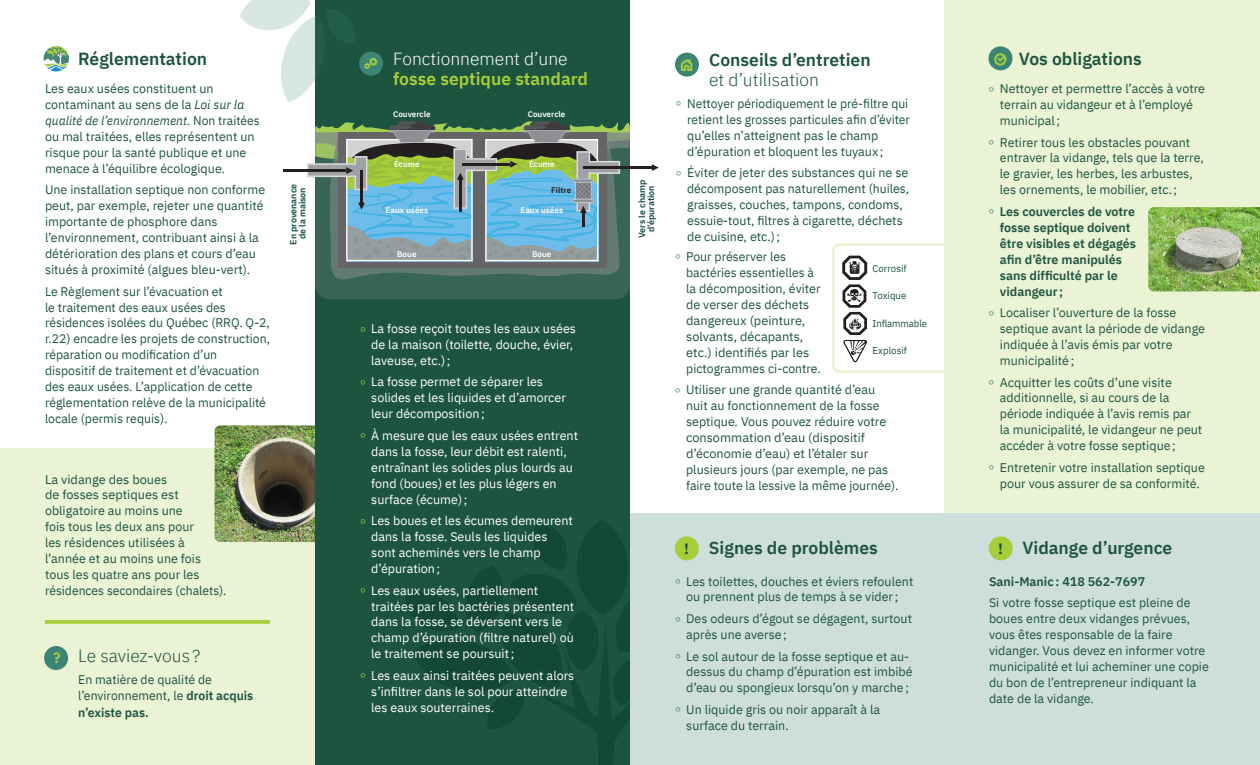
<style>
.page{position:relative;width:1260px;height:765px;background:#fff}
.page>*{position:absolute;margin:0;border:0;box-sizing:border-box;transform-origin:0 0}
.t1{font:600 17.5px/20px "IBM Plex Sans";color:#1d5440}
.t2{font:600 17.5px/20px "IBM Plex Sans";color:#a6ce39}
.t3{font:300 17.5px "IBM Plex Sans";color:#1d5440}
.t4{font:300 16.25px "Signika";color:#a6ce39}
.t5{font:700 15px "IBM Plex Sans";color:#1d5440}
.t6{font:700 15px "IBM Plex Sans";color:#a6ce39}
.texte_courant{font:12.5px/16px "IBM Plex Sans";color:#1d5440}
.t7{font:12.5px/16px "IBM Plex Sans";color:#fff}
.texte_courant-2{font:600 12.5px/16px "IBM Plex Sans";color:#1d5440}
.texte-tableau{font:10px "IBM Plex Sans";color:#1d5440;scale:.96 1}
.t8{font:600 8.88px/8.9px "IBM Plex Sans";color:#134c43;text-align:center}
.t9{font:600 8.12px "IBM Plex Sans";color:#fff}
.t10{font:600 8.12px "IBM Plex Sans";color:#231f20}
.s1{font-style:italic}
.s2{font-weight:300;color:#fff}
.s3{font-weight:300}
.s4{font-weight:300;color:#3b8476}
.s5{font-weight:300;color:#a6ce39}
.s6{font-weight:600}
</style>
<div class="page">
<div style="left:0;top:448px;width:315px;height:317px;background:#eaf3d4"></div>
<div style="left:944px;top:0;width:316px;height:514px;background:#eaf3d4"></div>
<div style="left:630px;top:514px;width:630px;height:251px;background:#cedfdb"></div>
<div style="left:315px;top:0;width:315px;height:765px;background:#1d5440"></div>
<img style="left:1148px;top:207px;width:112px;height:84px">
<img style="left:215px;top:425px;width:100px;height:117px">
<svg style="left:240px;top:0;width:75px;height:102px"></svg>
<svg style="left:406px;top:523px;width:224px;height:242px"></svg>
<div style="left:43px;top:46px;width:26px;height:26px;border:1px solid #fff;border-radius:50%"></div>
<svg style="left:44px;top:46px;width:25px;height:26px"></svg>
<div style="left:44px;top:646px;width:24px;height:24px;background:#3b8476;border-radius:50%"></div>
<div style="left:675px;top:536px;width:24px;height:24px;background:#a6ce39;border-radius:50%"></div>
<div style="left:989px;top:536px;width:24px;height:24px;background:#a6ce39;border-radius:50%"></div>
<svg style="left:45px;top:620px;width:225px;height:4px"></svg>
<div style="left:359px;top:52px;width:24px;height:24px;background:#3b8476;border-radius:50%"></div>
<div style="left:675px;top:53px;width:24px;height:24px;background:#3b8476;border-radius:50%"></div>
<div style="left:989px;top:46px;width:24px;height:24px;background:#3b8476;border-radius:50%"></div>
<div style="left:315px;top:261px;width:315px;height:38px;background:#396556"></div>
<svg style="left:330px;top:261px;width:290px;height:18px;background:#527168"></svg>
<div style="left:339px;top:132px;width:268px;height:136px;background:linear-gradient(to right,#656568,#656568)"></div>
<hr style="left:583px;top:166px;width:69px;height:3px;background:#231f20">
<svg style="left:652px;top:164px;width:7px;height:7px"></svg>
<hr style="left:284px;top:169px;width:62px;height:3px;background:#231f20">
<svg style="left:307px;top:121px;width:323px;height:140px;background:#759a97"></svg>
<svg style="left:832px;top:243px;width:112px;height:130px"></svg>
<p class="t1" style="left:78px;top:47px;width:130px">Réglementation</p>
<p class="t1" style="left:1019px;top:47px;width:125px">Vos obligations</p>
<p class="texte_courant" style="left:45px;top:80px;width:216px">Les eaux usées constituent un contaminant au sens de la <span class="s1">Loi sur la qualité de l’environnement</span>. Non traitées ou mal traitées, elles représentent un risque pour la santé publique et une menace à l’équilibre écologique.</p>
<p class="texte_courant" style="left:45px;top:181px;width:222px">Une installation septique non conforme peut, par exemple, rejeter une quantité importante de phosphore dans l’environnement, contribuant ainsi à la détérioration des plans et cours d’eau situés à proximité (algues bleu-vert).</p>
<p class="texte_courant" style="left:45px;top:282px;width:227px">Le Règlement sur l’évacuation et<br>le traitement des eaux usées des résidences isolées du Québec (RRQ. Q-2, r.22) encadre les projets de construction, réparation ou modification d’un dispositif de traitement et d’évacuation des eaux usées. L’application de cette réglementation relève de la municipalité locale (permis requis).</p>
<p class="t2" style="left:393px;top:47px;width:196px"><span class="s2">Fonctionnement d’une </span>fosse septique standard</p>
<p class="t1" style="left:709px;top:48px;width:163px">Conseils d’entretien <span class="s3">et d’utilisation</span></p>
<p class="t4" style="left:679px;top:54px;width:17px">ICO.HOME</p>
<p class="t4" style="left:992px;top:47px;width:17px">ICO.CIRCLECHECK1</p>
<p class="texte_courant" style="left:1000px;top:80px;width:207px;text-indent:-11px"><span class="s4">°</span> Nettoyer et permettre l’accès à votre terrain au vidangeur et à l’employé municipal;</p>
<p class="texte_courant" style="left:1000px;top:133px;width:205px;text-indent:-11px"><span class="s4">°</span> Retirer tous les obstacles pouvant entraver la vidange, tels que la terre, le gravier, les herbes, les arbustes, les ornements, le mobilier, etc.;</p>
<p class="texte_courant-2" style="left:1000px;top:202px;width:138px;text-indent:-11px"><span class="s4">°</span> Les couvercles de votre fosse septique doivent être visibles et dégagés afin d’être manipulés sans difficulté par le vidangeur;</p>
<p class="texte_courant" style="left:1000px;top:304px;width:207px;text-indent:-11px"><span class="s4">°</span> Localiser l’ouverture de la fosse septique avant la période de vidange indiquée à l’avis émis par votre municipalité;</p>
<p class="texte_courant" style="left:1000px;top:373px;width:204px;text-indent:-11px"><span class="s4">°</span> Acquitter les coûts d’une visite additionnelle, si au cours de la période indiquée à l’avis remis par la municipalité, le vidangeur ne peut accéder à votre fosse septique;</p>
<p class="texte_courant" style="left:989px;top:458px;width:218px;text-align:center"><span class="s4">°</span> Entretenir votre installation septique pour vous assurer de sa conformité.</p>
<p class="texte_courant" style="left:687px;top:95px;width:224px;text-indent:-11px"><span class="s4">°</span> Nettoyer périodiquement le pré-filtre qui retient les grosses particules afin d’éviter qu’elles n’atteignent pas le champ d’épuration et bloquent les tuyaux;</p>
<p class="texte_courant" style="left:687px;top:164px;width:223px;text-indent:-11px"><span class="s4">°</span> Éviter de jeter des substances qui ne se décomposent pas naturellement (huiles, graisses, couches, tampons, condoms, essuie-tout, filtres à cigarette, déchets de cuisine, etc.);</p>
<p class="t9" style="left:393px;top:108px;width:39px">Couvercle</p>
<p class="t9" style="left:528px;top:108px;width:39px">Couvercle</p>
<p class="t9" style="left:394px;top:157px;width:27px">Écume</p>
<p class="t9" style="left:529px;top:157px;width:27px">Écume</p>
<p class="t8" style="left:288px;top:245px;width:62px;rotate:-90deg">En provenance de la maison</p>
<p class="t8" style="left:637px;top:238px;width:59px;rotate:-90deg">Vers le champ d’épuration</p>
<p class="t9" style="left:397px;top:247px;width:21px">Boue</p>
<p class="t9" style="left:532px;top:247px;width:21px">Boue</p>
<p class="t10" style="left:551px;top:184px;width:22px">Filtre</p>
<p class="t9" style="left:386px;top:203px;width:44px">Eaux usées</p>
<p class="t9" style="left:521px;top:203px;width:44px">Eaux usées</p>
<p class="texte_courant" style="left:686px;top:248px;width:136px;text-indent:-11px"><span class="s4">°</span> Pour préserver les bactéries essentielles à la décomposition, éviter de verser des déchets dangereux (peinture, solvants, décapants, etc.) identifiés par les pictogrammes ci-contre.</p>
<p class="texte-tableau" style="left:873px;top:261px;width:37px">Corrosif</p>
<p class="texte-tableau" style="left:873px;top:288px;width:37px">Toxique</p>
<p class="texte-tableau" style="left:873px;top:316px;width:58px">Inflammable</p>
<p class="texte-tableau" style="left:873px;top:343px;width:37px">Explosif</p>
<p class="t7" style="left:371px;top:320px;width:206px;text-indent:-11px"><span class="s5">°</span> La fosse reçoit toutes les eaux usées de la maison (toilette, douche, évier, laveuse, etc.);</p>
<p class="t7" style="left:371px;top:373px;width:196px;text-indent:-11px"><span class="s5">°</span> La fosse permet de séparer les solides et les liquides et d’amorcer leur décomposition;</p>
<p class="t7" style="left:371px;top:426px;width:208px;text-indent:-11px"><span class="s5">°</span> À mesure que les eaux usées entrent dans la fosse, leur débit est ralenti, entraînant les solides plus lourds au fond (boues) et les plus légers en surface (écume);</p>
<p class="t7" style="left:371px;top:512px;width:203px;text-indent:-11px"><span class="s5">°</span> Les boues et les écumes demeurent dans la fosse. Seuls les liquides sont acheminés vers le champ d’épuration;</p>
<p class="t7" style="left:371px;top:581px;width:204px;text-indent:-11px"><span class="s5">°</span> Les eaux usées, partiellement traitées par les bactéries présentent dans la fosse, se déversent vers le champ d’épuration (filtre naturel) où le traitement se poursuit;</p>
<p class="t7" style="left:371px;top:666px;width:205px;text-indent:-11px"><span class="s5">°</span> Les eaux ainsi traitées peuvent alors s’infiltrer dans le sol pour atteindre les eaux souterraines.</p>
<p class="texte_courant" style="left:686px;top:381px;width:214px;text-indent:-11px"><span class="s4">°</span> Utiliser une grande quantité d’eau nuit au fonctionnement de la fosse septique. Vous pouvez réduire votre consommation d’eau (dispositif d’économie d’eau) et l’étaler sur plusieurs jours (par exemple, ne pas faire toute la lessive la même journée).</p>
<p class="texte_courant" style="left:45px;top:470px;width:183px">La vidange des boues<br>de fosses septiques est obligatoire au moins une<br>fois tous les deux ans pour<br>les résidences utilisées à l’année et au moins une fois tous les quatre ans pour les résidences secondaires (chalets).</p>
<p class="t1" style="left:709px;top:536px;width:170px">Signes de problèmes</p>
<p class="t1" style="left:1022px;top:536px;width:152px">Vidange d’urgence</p>
<p class="t5" style="left:684px;top:536px;width:6px">!</p>
<p class="t5" style="left:998px;top:536px;width:6px">!</p>
<p class="texte_courant" style="left:675px;top:572px;width:240px;text-align:center"><span class="s4">°</span> Les toilettes, douches et éviers refoulent ou prennent plus de temps à se vider;</p>
<p class="texte_courant" style="left:686px;top:610px;width:227px;text-indent:-11px"><span class="s4">°</span> Des odeurs d’égout se dégagent, surtout après une averse;</p>
<p class="texte_courant" style="left:686px;top:647px;width:228px;text-indent:-11px"><span class="s4">°</span> Le sol autour de la fosse septique et au&shy;dessus du champ d’épuration est imbibé d’eau ou spongieux lorsqu’on y marche;</p>
<p class="texte_courant" style="left:686px;top:700px;width:195px;text-indent:-11px"><span class="s4">°</span> Un liquide gris ou noir apparaît à la surface du terrain.</p>
<p class="texte_courant-2" style="left:989px;top:572px;width:158px">Sani-Manic: 418 562-7697</p>
<p class="texte_courant" style="left:989px;top:594px;width:221px">Si votre fosse septique est pleine de boues entre deux vidanges prévues, vous êtes responsable de la faire vidanger. Vous devez en informer votre municipalité et lui acheminer une copie du bon de l’entrepreneur indiquant la date de la vidange.</p>
<p class="t3" style="left:78px;top:643px;width:124px">Le saviez-vous ?</p>
<p class="texte_courant" style="left:78px;top:671px;width:177px">En matière de qualité de l’environnement, le <span class="s6">droit acquis n’existe pas.</span></p>
<p class="t6" style="left:53px;top:646px;width:9px">?</p>
</div>
